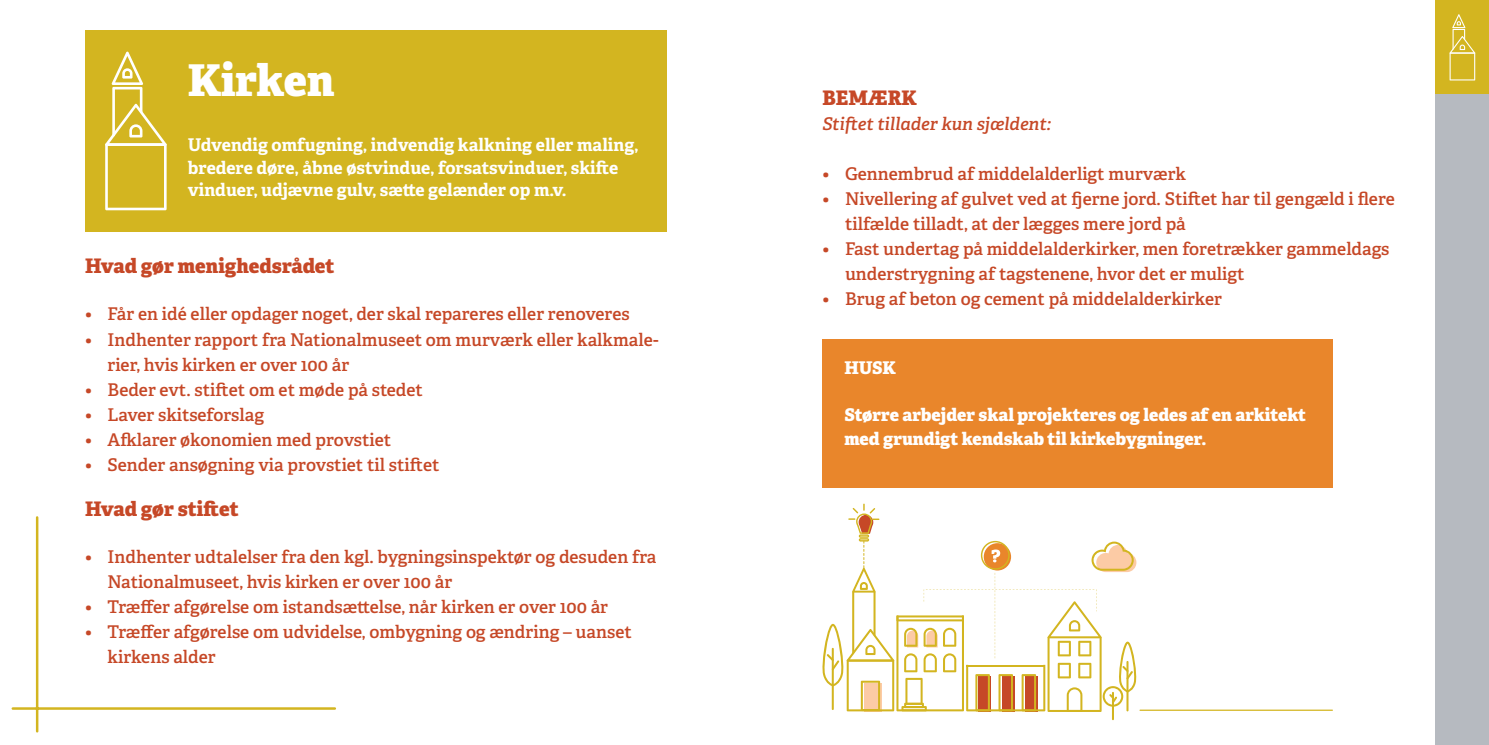
<style>
.page{position:relative;width:1489px;height:745px;background:#fff}
.page>*{position:absolute;margin:0;border:0;box-sizing:border-box;transform-origin:0 0}
.t1{font:800 43.75px "Adelle";color:#fff}
.t2{font:800 20px "Adelle";letter-spacing:-.005em;color:#c64827}
.t3{font:600 17.5px/25px "Adelle";color:#c64827}
.t4{font:700 17.5px/22.5px "Adelle";color:#fff}
.t5{font:800 17.5px/23.6px "Adelle";color:#fff}
.t6{font:italic 600 17.5px "Adelle";color:#c64827}
</style>
<div class="page">
<div style="left:85px;top:30px;width:581px;height:201px;background:#d3b520"></div>
<svg style="left:105px;top:52px;width:62px;height:158px"></svg>
<div style="left:822px;top:338px;width:510px;height:149px;background:#e9862b"></div>
<hr style="left:36px;top:517px;width:2px;height:213px;background:#d3b520">
<hr style="left:13px;top:706px;width:322px;height:3px;background:#d3b520">
<hr style="left:1139px;top:709px;width:193px;height:1px;background:#d3b520">
<div style="left:1435px;top:0;width:53px;height:744px;background:#b6bac0"></div>
<hr style="left:1111px;top:691px;width:2px;height:28px;background:#d3b520">
<svg style="left:822px;top:503px;width:315px;height:208px"></svg>
<div style="left:1435px;top:0;width:53px;height:93px;background:#d3b520"></div>
<svg style="left:1449px;top:14px;width:25px;height:66px"></svg>
<h1 class="t1" style="left:188px;top:52px;width:148px">Kirken</h1>
<p class="t4" style="left:188px;top:133px;width:452px">Udvendig omfugning, indvendig kalkning eller maling, bredere døre, åbne østvindue, forsatsvinduer, skifte vinduer, udjævne gulv, sætte gelænder op m.v.</p>
<p class="t2" style="left:85px;top:252px;width:251px">Hvad gør menighedsrådet</p>
<p class="t3" style="left:85px;top:302px;width:546px">• Får en idé eller opdager noget, der skal repareres eller renoveres</p>
<p class="t3" style="left:108px;top:327px;width:552px;text-indent:-23px">• Indhenter rapport fra Nationalmuseet om murværk eller kalkmale&shy;rier, hvis kirken er over 100 år</p>
<p class="t3" style="left:85px;top:377px;width:339px">• Beder evt. stiftet om et møde på stedet</p>
<p class="t3" style="left:85px;top:402px;width:180px">• Laver skitseforslag</p>
<p class="t3" style="left:85px;top:427px;width:308px">• Afklarer økonomien med provstiet</p>
<p class="t3" style="left:85px;top:452px;width:356px">• Sender ansøgning via provstiet til stiftet</p>
<p class="t2" style="left:85px;top:495px;width:155px">Hvad gør stiftet</p>
<p class="t3" style="left:108px;top:544px;width:550px;text-indent:-23px">• Indhenter udtalelser fra den kgl. bygningsinspektør og desuden fra<br>Nationalmuseet, hvis kirken er over 100 år</p>
<p class="t3" style="left:85px;top:594px;width:524px">• Træffer afgørelse om istandsættelse, når kirken er over 100 år</p>
<p class="t3" style="left:108px;top:619px;width:525px;text-indent:-23px">• Træffer afgørelse om udvidelse, ombygning og ændring – uanset kirkens alder</p>
<p class="t2" style="left:822px;top:85px;width:96px">BEMÆRK</p>
<p class="t6" style="left:822px;top:113px;width:230px">Stiftet tillader kun sjældent:</p>
<p class="t3" style="left:822px;top:161px;width:365px">• Gennembrud af middelalderligt murværk</p>
<p class="t3" style="left:845px;top:186px;width:551px;text-indent:-23px">• Nivellering af gulvet ved at fjerne jord. Stiftet har til gengæld i flere tilfælde tilladt, at der lægges mere jord på</p>
<p class="t3" style="left:845px;top:236px;width:546px;text-indent:-23px">• Fast undertag på middelalderkirker, men foretrækker gammeldags understrygning af tagstenene, hvor det er muligt</p>
<p class="t3" style="left:822px;top:286px;width:401px">• Brug af beton og cement på middelalderkirker</p>
<p class="t5" style="left:844px;top:355px;width:53px">HUSK</p>
<p class="t5" style="left:844px;top:403px;width:463px">Større arbejder skal projekteres og ledes af en arkitekt med grundigt kendskab til kirkebygninger.</p>
</div>
